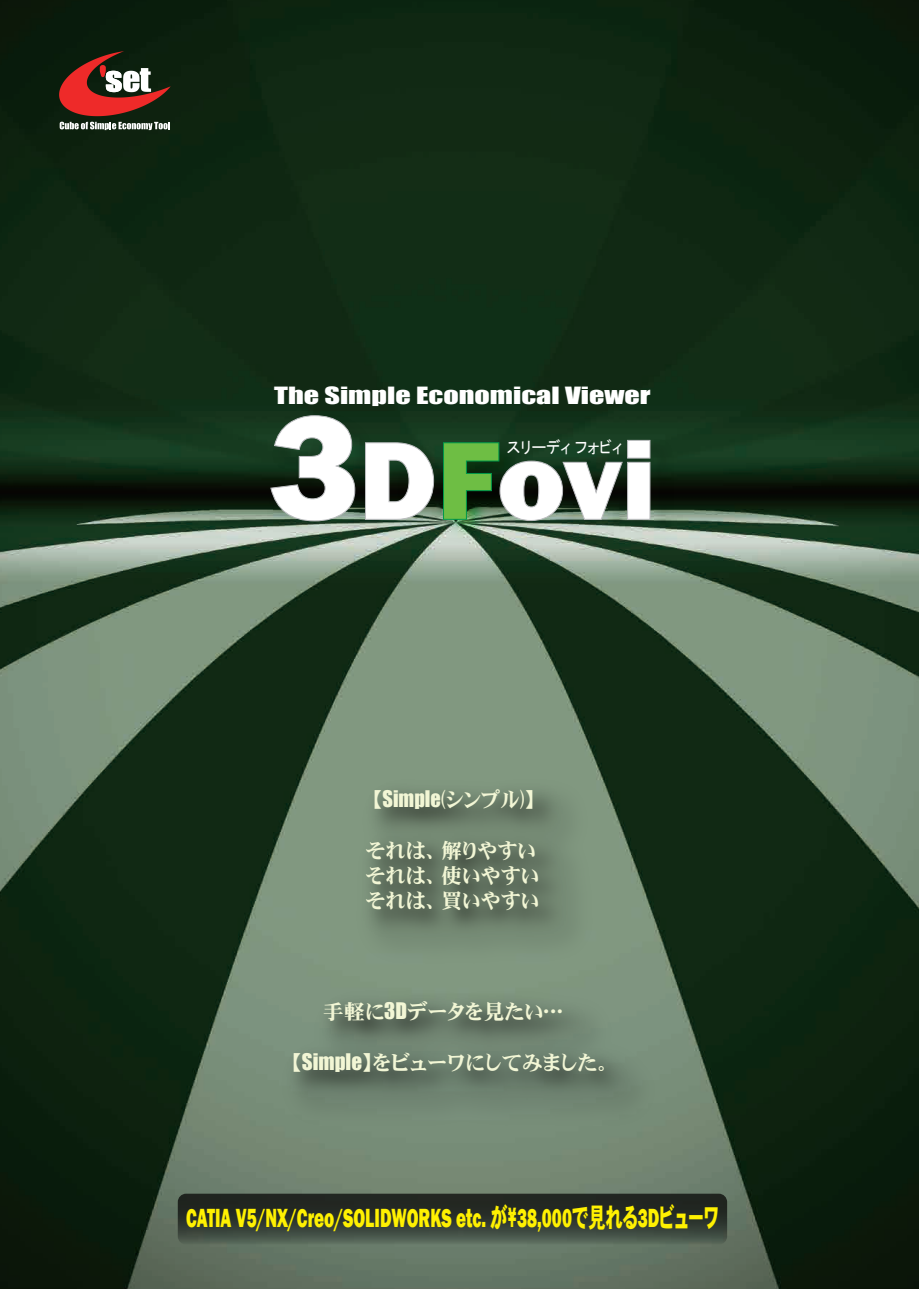
<style>
.page{position:relative;width:919px;height:1289px;background:#fff}
.page>*{position:absolute;margin:0;border:0;box-sizing:border-box;transform-origin:0 0}
.t1{font:800 114.75px "Franklin Gothic";letter-spacing:-.01em;color:#fff}
.t2{font:800 27px "Franklin Gothic";color:#fff101;scale:.63 1}
.t3{font:21.75px "Impact";color:#fff;scale:1.38 1}
.t4{font:21px/25.2px "HGP Heisei Minchotai W9";color:#f2f6d5}
.t5{font:16.5px "MS P Gothic";color:#fff;scale:.91 1}
.s1{font-size:153px}
.s2{color:#6ebe44}
.s3{font-family:"Impact"}
.s4{font-family:"HGP Heisei Kakugothictai W9";font-weight:400}
</style>
<div class="page">
<svg style="left:0;top:1288px;width:13px;height:1px"></svg>
<svg style="left:918px;top:0;width:1px;height:13px"></svg>
<svg style="left:905px;top:1275px;width:14px;height:14px"></svg>
<img style="left:0;top:0;width:918px;height:1288px">
<img style="left:264px;top:385px;width:420px;height:209px">
<svg style="left:270px;top:415px;width:85px;height:106px;background:#233d29"></svg>
<svg style="left:365px;top:442px;width:69px;height:77px;background:#253b29"></svg>
<svg style="left:443px;top:440px;width:207px;height:81px;background:#203a26"></svg>
<svg style="left:59px;top:51px;width:112px;height:65px;background:#723a2f"></svg>
<svg style="left:60px;top:122px;width:110px;height:8px"></svg>
<div style="left:178px;top:1193px;width:549px;height:51px;background:linear-gradient(to bottom,#151714,#4c5b4f);border-radius:8px"></div>
<div style="left:348px;top:771px;width:254px;height:200px;background:#819880"></div>
<img style="left:353px;top:776px;width:220px;height:168px">
<img style="left:273px;top:981px;width:390px;height:152px">
<img style="left:279px;top:987px;width:368px;height:123px">
<p class="t3" style="left:274px;top:378px;width:274px">The Simple Economical Viewer</p>
<h1 class="t1" style="left:269px;top:406px;width:388px"><span class="s1">3</span>D<span class="s2">F</span>ovi</h1>
<p class="t5" style="left:507px;top:439px;width:128px">スリーディ フォビィ</p>
<p class="t4" style="left:372px;top:787px;width:164px">【<span class="s3">Simple</span>(シンプル)】</p>
<p class="t4" style="left:365px;top:837px;width:175px">それは、解りやすいそれは、使いやすいそれは、買いやすい</p>
<p class="t4" style="left:323px;top:999px;width:243px">手軽に<span class="s3">3D</span>データを見たい･･･</p>
<p class="t4" style="left:291px;top:1049px;width:324px">【<span class="s3">Simple</span>】をビューワにしてみました。</p>
<p class="t2" style="left:186px;top:1199px;width:846px">CATIA V5/NX/Creo/SOLIDWORKS etc. <span class="s4">が\</span>38,000<span class="s4">で見れる</span>3D<span class="s4">ビューワ</span></p>
</div>
